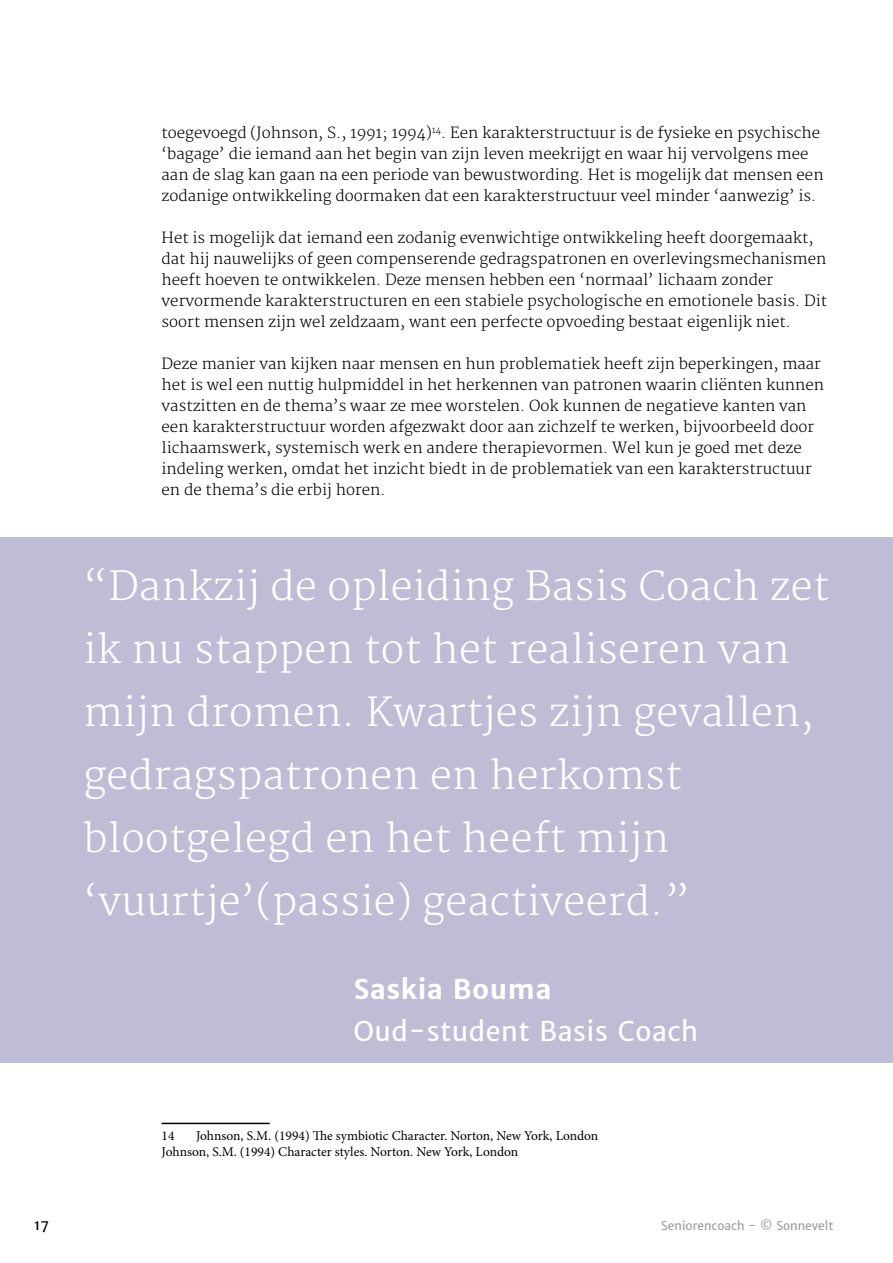
<style>
.page{position:relative;width:893px;height:1263px;background:#fff}
.page>*{position:absolute;margin:0;border:0;box-sizing:border-box;transform-origin:0 0}
.t1{font:300 39px/63px "Merriweather";letter-spacing:.01em;color:#fff}
.t2{font:27px "Merriweather Sans";letter-spacing:.02em;color:#fff}
.t3{font:700 27px "Merriweather Sans";letter-spacing:.02em;color:#fff}
.t4{font:300 15px/21px "Merriweather";color:#000}
.t5{font:14.1px "Merriweather Sans";color:#000}
.t6{font:13.5px/16.5px "Minion Pro";letter-spacing:-.005em;color:#000}
.t7{font:12px "Merriweather Sans";color:#9d9d9c}
</style>
<div class="page">
<hr style="left:162px;top:1123px;width:108px;height:1px;background:#000">
<div style="left:0;top:537px;width:893px;height:525px;background:#bfbcd5"></div>
<p class="t4" style="left:162px;top:123px;width:663px">toegevoegd (Johnson, S., 1991; 1994)<sup>14</sup>. Een karakterstructuur is de fysieke en psychische ‘bagage’ die iemand aan het begin van zijn leven meekrijgt en waar hij vervolgens mee aan de slag kan gaan na een periode van bewustwording. Het is mogelijk dat mensen een zodanige ontwikkeling doormaken dat een karakterstructuur veel minder ‘aanwezig’ is.</p>
<p class="t4" style="left:162px;top:228px;width:667px">Het is mogelijk dat iemand een zodanig evenwichtige ontwikkeling heeft doorgemaakt, dat hij nauwelijks of geen compenserende gedragspatronen en overlevingsmechanismen heeft hoeven te ontwikkelen. Deze mensen hebben een ‘normaal’ lichaam zonder vervormende karakterstructuren en een stabiele psychologische en emotionele basis. Dit soort mensen zijn wel zeldzaam, want een perfecte opvoeding bestaat eigenlijk niet.</p>
<p class="t4" style="left:162px;top:354px;width:664px">Deze manier van kijken naar mensen en hun problematiek heeft zijn beperkingen, maar het is wel een nuttig hulpmiddel in het herkennen van patronen waarin cliënten kunnen vastzitten en de thema’s waar ze mee worstelen. Ook kunnen de negatieve kanten van een karakterstructuur worden afgezwakt door aan zichzelf te werken, bijvoorbeeld door lichaamswerk, systemisch werk en andere therapievormen. Wel kun je goed met deze indeling werken, omdat het inzicht biedt in de problematiek van een karakterstructuur en de thema’s die erbij horen.</p>
<h1 class="t1" style="left:83px;top:556px;width:748px">“Dankzij de opleiding Basis Coach zet ik nu stappen tot het realiseren van mijn dromen. Kwartjes zijn gevallen, gedragspatronen en herkomst blootgelegd en het heeft mijn ‘vuurtje’(passie) geactiveerd.”</h1>
<h2 class="t3" style="left:353px;top:973px;width:200px">Saskia Bouma</h2>
<h2 class="t2" style="left:353px;top:1015px;width:346px">Oud-student Basis Coach</h2>
<p class="t6" style="left:162px;top:1127px;width:438px;text-indent:34px">Johnson, S.M. (1994) The symbiotic Character. Norton, New York, London<br>Johnson, S.M. (1994) Character styles. Norton. New York, London</p>
<p class="t6" style="left:162px;top:1127px;width:14px">14</p>
<p class="t5" style="left:34px;top:1216px;width:16px">17</p>
<p class="t7" style="left:661px;top:1218px;width:174px">Seniorencoach - © Sonnevelt</p>
</div>
